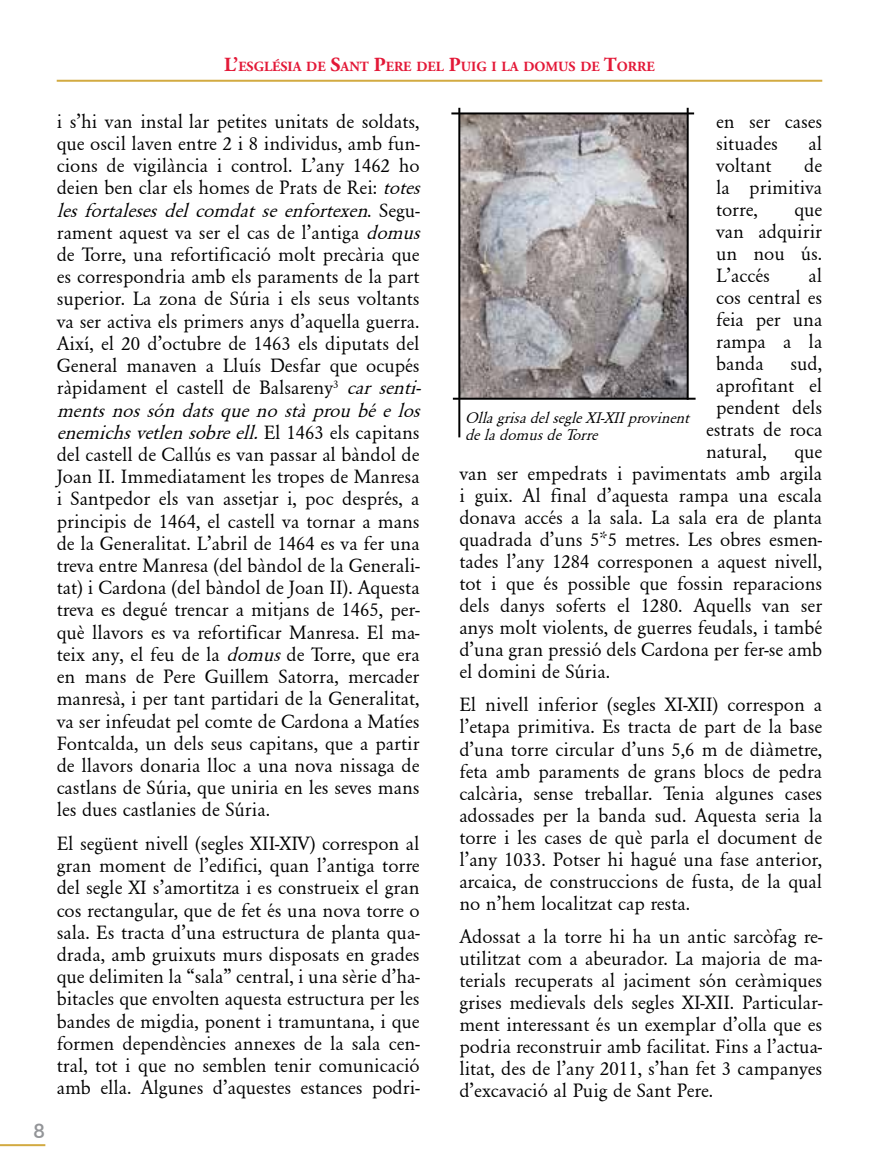
<style>
.page{position:relative;width:879px;height:1163px;background:#fff}
.page>*{position:absolute;margin:0;border:0;box-sizing:border-box;transform-origin:0 0}
.t1{font:20px/22.2px "Garamond";color:#000;text-align:justify}
.t2{font:500 20px "Futura BT";color:#939598}
.t3{font:italic 16px/17.6px "Garamond";color:#000}
.t4{font:700 14px "Adobe Garamond Pro";color:#e31837}
.s1{font-size:20px}
.s2{font-style:italic}
</style>
<div class="page">
<hr style="left:0;top:1143px;width:45px;height:2px;background:#d2aa41">
<img style="left:460px;top:114px;width:226px;height:283px">
<hr style="left:57px;top:80px;width:765px;height:2px;background:#d2aa41">
<hr style="left:451px;top:112px;width:243px;height:2px;background:#000">
<hr style="left:453px;top:397px;width:242px;height:2px;background:#000">
<hr style="left:458px;top:108px;width:2px;height:329px;background:#000">
<hr style="left:686px;top:108px;width:2px;height:291px;background:#000">
<p class="t4" style="left:224px;top:59px;width:432px"><span class="s1">L’</span>ESGLÉSIA DE <span class="s1">S</span>ANT <span class="s1">P</span>ERE DEL <span class="s1">P</span>UIG I LA DOMUS DE <span class="s1">T</span>ORRE</p>
<p class="t2" style="left:33px;top:1118px;width:14px">8</p>
<p class="t1" style="left:57px;top:110px;width:366px">i s’hi van instal·lar petites unitats de soldats, que oscil·laven entre 2 i 8 individus, amb fun&shy;cions de vigilància i control. L’any 1462 ho deien ben clar els homes de Prats de Rei: <span class="s2">totes les fortaleses del comdat se enfortexen</span>. Segu&shy;rament aquest va ser el cas de l’antiga <span class="s2">domus </span>de Torre, una refortificació molt precària que es correspondria amb els paraments de la part superior. La zona de Súria i els seus voltants va ser activa els primers anys d’aquella guerra.<br>Així, el 20 d’octubre de 1463 els diputats del General manaven a Lluís Desfar que ocupés ràpidament el castell de Balsareny<sup>3</sup> <span class="s2">car senti&shy;ments nos són dats que no stà prou bé e los enemichs vetlen sobre ell.</span> El 1463 els capitans del castell de Callús es van passar al bàndol de Joan II. Immediatament les tropes de Manresa i Santpedor els van assetjar i, poc després, a principis de 1464, el castell va tornar a mans de la Generalitat. L’abril de 1464 es va fer una treva entre Manresa (del bàndol de la Generali&shy;tat) i Cardona (del bàndol de Joan II). Aquesta treva es degué trencar a mitjans de 1465, per&shy;què llavors es va refortificar Manresa. El ma&shy;teix any, el feu de la <span class="s2">domus</span> de Torre, que era en mans de Pere Guillem Satorra, mercader manresà, i per tant partidari de la Generalitat, va ser infeudat pel comte de Cardona a Matíes Fontcalda, un dels seus capitans, que a partir de llavors donaria lloc a una nova nissaga de castlans de Súria, que uniria en les seves mans les dues castlanies de Súria.</p>
<p class="t1" style="left:57px;top:832px;width:364px">El següent nivell (segles XII-XIV) correspon al gran moment de l’edifici, quan l’antiga torre del segle XI s’amortitza i es construeix el gran cos rectangular, que de fet és una nova torre o sala. Es tracta d’una estructura de planta qua&shy;drada, amb gruixuts murs disposats en grades que delimiten la “sala” central, i una sèrie d’ha&shy;bitacles que envolten aquesta estructura per les bandes de migdia, ponent i tramuntana, i que formen dependències annexes de la sala cen&shy;tral, tot i que no semblen tenir comunicació amb ella. Algunes d’aquestes estances podri-</p>
<p class="t1" style="left:716px;top:110px;width:108px">en ser cases situades</p>
<p class="t1" style="left:808px;top:132px;width:15px">al</p>
<p class="t1" style="left:716px;top:154px;width:108px;text-indent:88px">de la primitiva torre,</p>
<p class="t1" style="left:716px;top:154px;width:57px">voltant</p>
<p class="t1" style="left:716px;top:198px;width:108px;text-indent:78px">que van adquirir un nou ús.<br>L’accés</p>
<p class="t1" style="left:716px;top:264px;width:108px;text-indent:93px">al cos central es feia per una rampa a la banda</p>
<p class="t1" style="left:790px;top:352px;width:33px">sud,</p>
<p class="t1" style="left:716px;top:374px;width:108px">aprofitant el</p>
<p class="t1" style="left:716px;top:396px;width:108px">pendent dels</p>
<p class="t1" style="left:706px;top:418px;width:118px">estrats de roca</p>
<p class="t1" style="left:706px;top:440px;width:62px">natural,</p>
<p class="t3" style="left:465px;top:409px;width:226px">Olla grisa del segle XI-XII provinent de la domus de Torre</p>
<p class="t1" style="left:459px;top:440px;width:364px;text-indent:335px">que van ser empedrats i pavimentats amb argila i guix. Al final d’aquesta rampa una escala donava accés a la sala. La sala era de planta quadrada d’uns 5*5 metres. Les obres esmen&shy;tades l’any 1284 corresponen a aquest nivell, tot i que és possible que fossin reparacions dels danys soferts el 1280. Aquells van ser anys molt violents, de guerres feudals, i també d’una gran pressió dels Cardona per fer-se amb el domini de Súria.</p>
<p class="t1" style="left:459px;top:694px;width:364px">El nivell inferior (segles XI-XII) correspon a l’etapa primitiva. Es tracta de part de la base d’una torre circular d’uns 5,6 m de diàmetre, feta amb paraments de grans blocs de pedra calcària, sense treballar. Tenia algunes cases adossades per la banda sud. Aquesta seria la torre i les cases de què parla el document de l’any 1033. Potser hi hagué una fase anterior, arcaica, de construccions de fusta, de la qual no n’hem localitzat cap resta.</p>
<p class="t1" style="left:459px;top:925px;width:364px">Adossat a la torre hi ha un antic sarcòfag re&shy;utilitzat com a abeurador. La majoria de ma&shy;terials recuperats al jaciment són ceràmiques grises medievals dels segles XI-XII. Particular&shy;ment interessant és un exemplar d’olla que es podria reconstruir amb facilitat. Fins a l’actua&shy;litat, des de l’any 2011, s’han fet 3 campanyes d’excavació al Puig de Sant Pere.</p>
</div>
